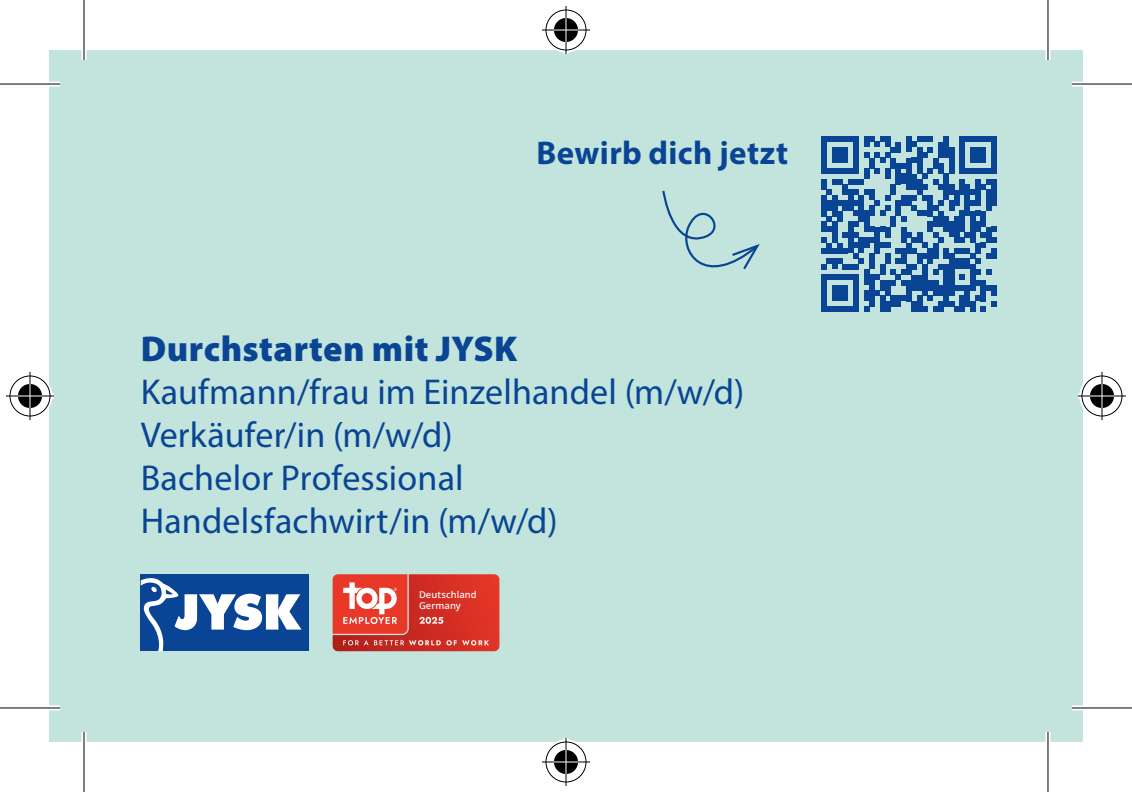
<style>
.page{position:relative;width:1132px;height:792px;background:#fff}
.page>*{position:absolute;margin:0;border:0;box-sizing:border-box;transform-origin:0 0}
.t1{font:36px "Myriad Pro";letter-spacing:.005em;color:#094594}
.t2{font:900 36px "Myriad Pro";letter-spacing:.015em;color:#094594}
.t3{font:700 32.8px "Myriad Pro";letter-spacing:.015em;color:#094594}
.t4{font:500 9.6px/10.8px "Noto Sans";letter-spacing:.01em;color:#fff}
</style>
<div class="page">
<div style="left:50px;top:50px;width:1032px;height:692px;background:#c2e4dc"></div>
<svg style="left:661px;top:189px;width:101px;height:102px;background:#b7dad7"></svg>
<svg style="left:821px;top:136px;width:175px;height:176px;background:#5b8cb4"></svg>
<div style="left:141px;top:574px;width:168px;height:77px;background:#094594"></div>
<svg style="left:141px;top:578px;width:161px;height:73px"></svg>
<svg style="left:333px;top:574px;width:166px;height:77px;background:#dc483d"></svg>
<div style="left:0;top:82px;width:60px;height:5px;background:#fff"></div>
<div style="left:1072px;top:82px;width:60px;height:5px;background:#fff"></div>
<svg style="left:0;top:705px;width:60px;height:5px"></svg>
<svg style="left:1072px;top:705px;width:60px;height:5px"></svg>
<hr style="left:82px;top:0;width:4px;height:60px;background:#fff">
<hr style="left:82px;top:732px;width:4px;height:60px;background:#fff">
<svg style="left:1045px;top:0;width:5px;height:60px"></svg>
<svg style="left:1045px;top:732px;width:5px;height:60px"></svg>
<hr style="left:0;top:83px;width:60px;height:2px;background:#000">
<hr style="left:1072px;top:83px;width:60px;height:2px;background:#000">
<hr style="left:0;top:707px;width:60px;height:1px;background:#000">
<hr style="left:1072px;top:707px;width:60px;height:1px;background:#000">
<hr style="left:83px;top:0;width:2px;height:60px;background:#000">
<hr style="left:83px;top:732px;width:2px;height:60px;background:#000">
<hr style="left:1047px;top:0;width:1px;height:60px;background:#000">
<hr style="left:1047px;top:732px;width:1px;height:60px;background:#000">
<div style="left:543px;top:8px;width:45px;height:45px;border:5px solid #fff;border-radius:50%"></div>
<div style="left:542px;top:28px;width:48px;height:5px;background:#fff"></div>
<div style="left:563px;top:6px;width:5px;height:48px;background:#fff"></div>
<div style="left:551px;top:16px;width:29px;height:29px;border:5px solid #fff;border-radius:50%"></div>
<div style="left:545px;top:10px;width:41px;height:41px;border:1px solid #000;border-radius:50%"></div>
<hr style="left:542px;top:29px;width:48px;height:2px;background:#000">
<hr style="left:565px;top:6px;width:2px;height:48px;background:#000">
<div style="left:554px;top:18px;width:24px;height:24px;background:#000;border-radius:50%"></div>
<hr style="left:554px;top:29px;width:24px;height:2px;background:#fff">
<hr style="left:565px;top:18px;width:2px;height:24px;background:#fff">
<div style="left:543px;top:739px;width:45px;height:45px;border:5px solid #fff;border-radius:50%"></div>
<svg style="left:542px;top:759px;width:48px;height:5px"></svg>
<div style="left:563px;top:738px;width:5px;height:48px;background:#fff"></div>
<div style="left:551px;top:747px;width:29px;height:29px;border:5px solid #fff;border-radius:50%"></div>
<div style="left:545px;top:741px;width:41px;height:41px;border:1px solid #000;border-radius:50%"></div>
<hr style="left:542px;top:761px;width:48px;height:1px;background:#000">
<hr style="left:565px;top:738px;width:2px;height:48px;background:#000">
<div style="left:554px;top:750px;width:24px;height:24px;background:#000;border-radius:50%"></div>
<svg style="left:554px;top:761px;width:24px;height:1px"></svg>
<hr style="left:565px;top:750px;width:2px;height:24px;background:#fff">
<div style="left:8px;top:373px;width:44px;height:45px;border:5px solid #fff;border-radius:50%"></div>
<svg style="left:6px;top:393px;width:48px;height:5px"></svg>
<hr style="left:28px;top:372px;width:4px;height:48px;background:#fff">
<div style="left:16px;top:381px;width:28px;height:29px;border:5px solid #fff;border-radius:50%"></div>
<div style="left:10px;top:375px;width:40px;height:41px;border:1px solid #000;border-radius:50%"></div>
<hr style="left:6px;top:395px;width:48px;height:1px;background:#000">
<hr style="left:29px;top:372px;width:2px;height:48px;background:#000">
<div style="left:18px;top:384px;width:24px;height:24px;background:#000;border-radius:50%"></div>
<svg style="left:18px;top:395px;width:24px;height:1px"></svg>
<hr style="left:29px;top:384px;width:2px;height:24px;background:#fff">
<div style="left:1079px;top:373px;width:45px;height:45px;border:5px solid #fff;border-radius:50%"></div>
<svg style="left:1078px;top:393px;width:48px;height:5px"></svg>
<svg style="left:1099px;top:372px;width:5px;height:48px"></svg>
<div style="left:1087px;top:381px;width:29px;height:29px;border:5px solid #fff;border-radius:50%"></div>
<div style="left:1081px;top:375px;width:41px;height:41px;border:1px solid #000;border-radius:50%"></div>
<hr style="left:1078px;top:395px;width:48px;height:1px;background:#000">
<hr style="left:1101px;top:372px;width:1px;height:48px;background:#000">
<svg style="left:1090px;top:384px;width:24px;height:24px"></svg>
<p class="t3" style="left:536px;top:132px;width:253px">Bewirb dich jetzt</p>
<p class="t2" style="left:141px;top:324px;width:378px">Durchstarten mit JYSK</p>
<p class="t1" style="left:141px;top:369px;width:605px">Kaufmann/frau im Einzelhandel (m/w/d)</p>
<p class="t1" style="left:141px;top:412px;width:313px">Verkäufer/in (m/w/d)</p>
<p class="t1" style="left:141px;top:456px;width:324px">Bachelor Professional</p>
<p class="t1" style="left:141px;top:499px;width:419px">Handelsfachwirt/in (m/w/d)</p>
<p class="t4" style="left:419px;top:589px;width:59px">Deutschland<br>Germany</p>
</div>
